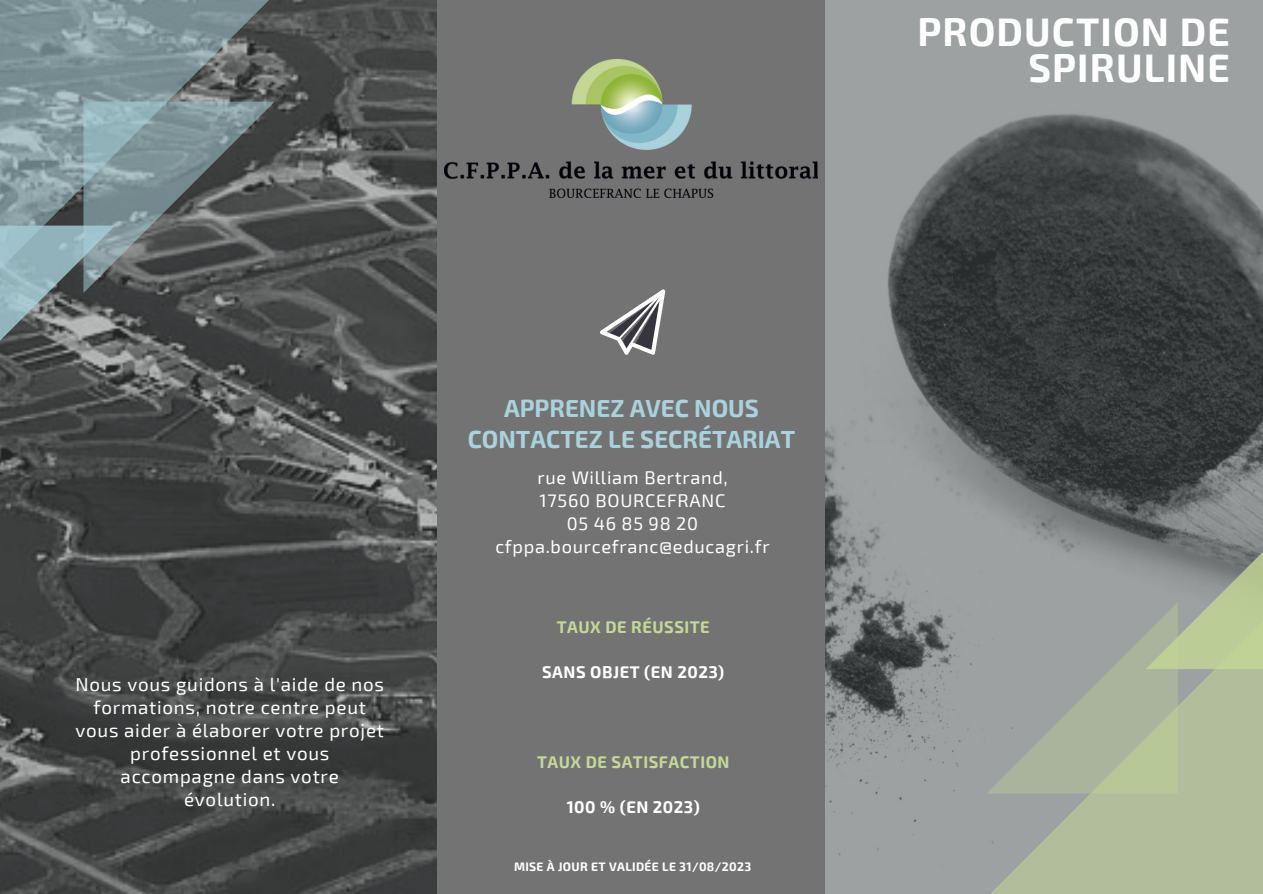
<style>
.page{position:relative;width:1263px;height:894px;background:#fff}
.page>*{position:absolute;margin:0;border:0;box-sizing:border-box;transform-origin:0 0}
.t1{font:700 39px/36px "Exo 2";letter-spacing:.03em;color:#fff;text-align:right}
.t2{font:700 24.15px "Exo 2";color:#a9d2dc}
.t3{font:18.75px/23px "Exo 2";letter-spacing:.04em;color:#fff;text-align:center}
.t4{font:18.15px "Exo 2";letter-spacing:.04em;color:#fff}
.t5{font:700 16.5px "Exo 2";letter-spacing:.03em;color:#c5d895}
.t6{font:700 16.5px "Exo 2";letter-spacing:.03em;color:#fff}
.t7{font:700 12px "Exo 2";letter-spacing:.03em;color:#fff}
</style>
<div class="page">
<img style="left:825px;top:0;width:438px;height:893px">
<img style="left:0;top:0;width:438px;height:893px">
<div style="left:438px;top:0;width:387px;height:893px;background:#737373"></div>
<svg style="left:600px;top:289px;width:65px;height:65px"></svg>
<svg style="left:886px;top:609px;width:377px;height:284px;background:#a0a79a"></svg>
<svg style="left:987px;top:500px;width:276px;height:293px;background:#9ea597"></svg>
<svg style="left:0;top:0;width:356px;height:334px;background:#656f71"></svg>
<svg style="left:0;top:102px;width:275px;height:284px;background:#6b777a"></svg>
<img style="left:445px;top:59px;width:372px;height:138px">
<p class="t1" style="left:917px;top:12px;width:314px">PRODUCTION DE<br>SPIRULINE</p>
<p class="t3" style="left:75px;top:671px;width:310px">Nous vous guidons à l'aide de nos formations, notre centre peut vous aider à élaborer votre projet professionnel et vous accompagne dans votre évolution.</p>
<p class="t2" style="left:504px;top:393px;width:256px">APPRENEZ AVEC NOUS</p>
<p class="t2" style="left:468px;top:423px;width:329px">CONTACTEZ LE SECRÉTARIAT</p>
<p class="t4" style="left:537px;top:466px;width:192px">rue William Bertrand,</p>
<p class="t4" style="left:540px;top:489px;width:187px">17560 BOURCEFRANC</p>
<p class="t4" style="left:567px;top:512px;width:133px">05 46 85 98 20</p>
<p class="t4" style="left:495px;top:535px;width:276px">cfppa.bourcefranc@educagri.fr</p>
<p class="t5" style="left:557px;top:616px;width:155px">TAUX DE RÉUSSITE</p>
<p class="t6" style="left:542px;top:661px;width:184px">SANS OBJET (EN 2023)</p>
<p class="t5" style="left:537px;top:751px;width:194px">TAUX DE SATISFACTION</p>
<p class="t6" style="left:567px;top:796px;width:135px">100 % (EN 2023)</p>
<p class="t7" style="left:514px;top:858px;width:239px">MISE À JOUR ET VALIDÉE LE 31/08/2023</p>
</div>
